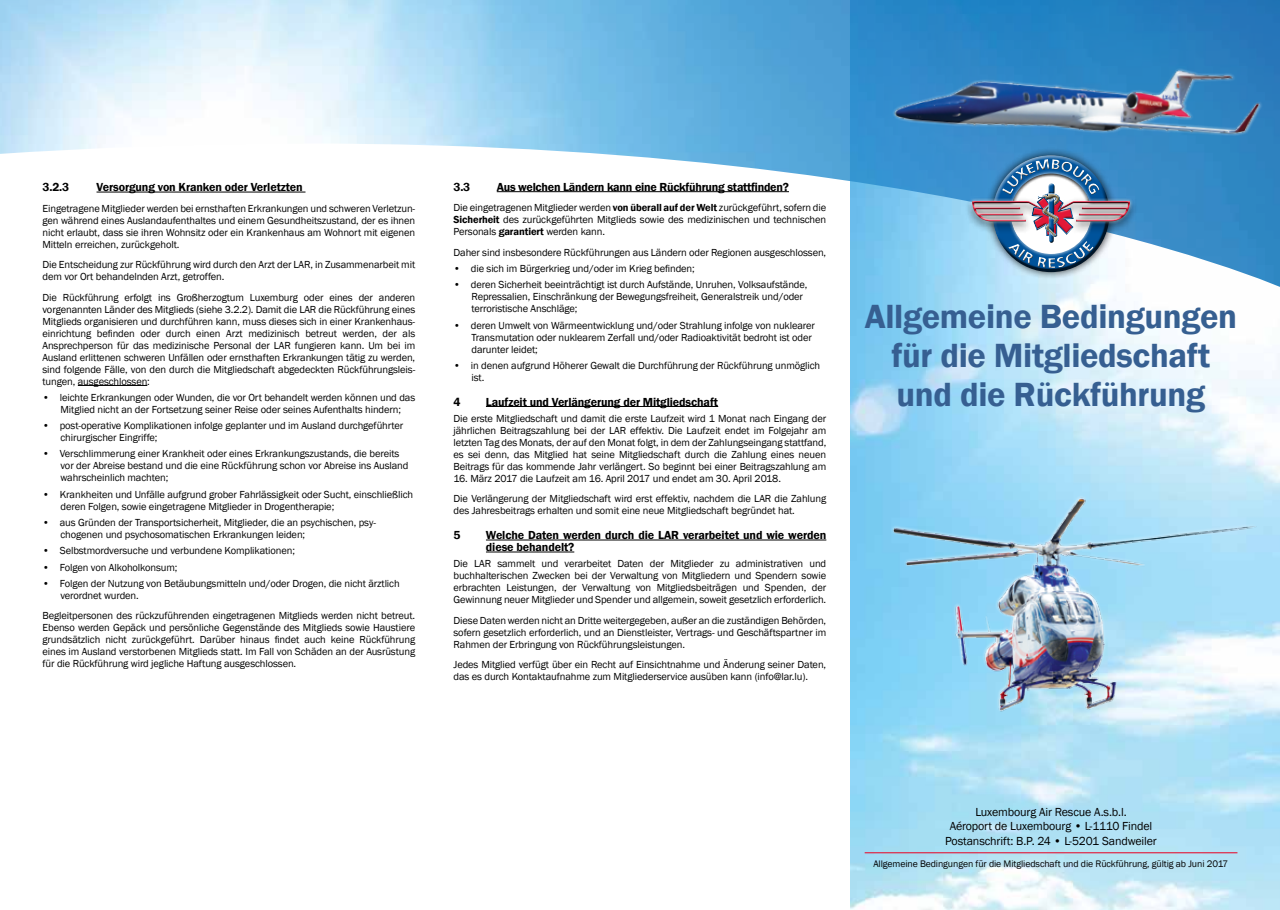
<style>
.page{position:relative;width:1280px;height:910px;background:#fff}
.page>*{position:absolute;margin:0;border:0;box-sizing:border-box;transform-origin:0 0}
.t1{font:600 34.5px/39px "Franklin Gothic";letter-spacing:-.01em;color:#365f91;text-align:center}
.t2{font:600 12px/12px "Franklin Gothic";letter-spacing:-.01em;color:#000}
.t3{font:12px/14.5px "Franklin Gothic";letter-spacing:-.01em;color:#000;text-align:center}
.t4{font:10.5px/12px "Franklin Gothic";letter-spacing:-.01em;color:#000}
.t5{font:9.75px "Franklin Gothic";letter-spacing:-.01em;color:#000}
.s1{font-weight:600}
</style>
<div class="page">
<img style="left:0;top:0;width:1280px;height:291px">
<img style="left:861px;top:0;width:419px;height:215px">
<img style="left:882px;top:486px;width:381px;height:247px">
<hr style="left:97px;top:192px;width:208px;height:1px;background:#000">
<hr style="left:78px;top:385px;width:69px;height:1px;background:#000">
<hr style="left:497px;top:191px;width:292px;height:1px;background:#000">
<hr style="left:486px;top:406px;width:232px;height:1px;background:#000">
<hr style="left:486px;top:540px;width:340px;height:1px;background:#000">
<hr style="left:486px;top:552px;width:88px;height:1px;background:#000">
<div style="left:984px;top:147px;width:133px;height:133px;background:#000;opacity:.75"></div>
<img style="left:891px;top:45px;width:375px;height:227px">
<div style="left:1047px;top:215px;width:7px;height:14px;background:#fff;opacity:.75"></div>
<div style="left:1047px;top:219px;width:7px;height:14px;background:#000;opacity:.75"></div>
<hr style="left:865px;top:852px;width:372px;height:1px;background:#e31837">
<p class="t2" style="left:43px;top:181px;width:28px">3.2.3</p>
<p class="t2" style="left:97px;top:181px;width:208px">Versorgung von Kranken oder Verletzten</p>
<p class="t4" style="left:43px;top:202px;width:374px;text-align:justify">Eingetragene Mitglieder werden bei ernsthaften Erkrankungen und schweren Verletzun&shy;gen während eines Auslandaufenthaltes und einem Gesundheitszustand, der es ihnen nicht erlaubt, dass sie ihren Wohnsitz oder ein Krankenhaus am Wohnort mit eigenen Mitteln erreichen, zurückgeholt.</p>
<p class="t4" style="left:43px;top:259px;width:374px">Die Entscheidung zur Rückführung wird durch den Arzt der LAR, in Zusammenarbeit mit dem vor Ort behandelnden Arzt, getroffen.</p>
<p class="t4" style="left:43px;top:291px;width:374px;text-align:justify">Die Rückführung erfolgt ins Großherzogtum Luxemburg oder eines der anderen vorgenannten Länder des Mitglieds (siehe 3.2.2). Damit die LAR die Rückführung eines Mitglieds organisieren und durchführen kann, muss dieses sich in einer Krankenhaus&shy;einrichtung befinden oder durch einen Arzt medizinisch betreut werden, der als Ansprechperson für das medizinische Personal der LAR fungieren kann. Um bei im Ausland erlittenen schweren Unfällen oder ernsthaften Erkrankungen tätig zu werden, sind folgende Fälle, von den durch die Mitgliedschaft abgedeckten Rückführungsleis&shy;tungen, ausgeschlossen:</p>
<p class="t4" style="left:43px;top:392px;width:374px;text-align:center">• leichte Erkrankungen oder Wunden, die vor Ort behandelt werden können und das<br>Mitglied nicht an der Fortsetzung seiner Reise oder seines Aufenthalts hindern;</p>
<p class="t4" style="left:61px;top:420px;width:344px;text-indent:-18px">• post-operative Komplikationen infolge geplanter und im Ausland durchgeführter chirurgischer Eingriffe;</p>
<p class="t4" style="left:61px;top:448px;width:350px;text-indent:-18px">• Verschlimmerung einer Krankheit oder eines Erkrankungszustands, die bereits vor der Abreise bestand und die eine Rückführung schon vor Abreise ins Ausland wahrscheinlich machten;</p>
<p class="t4" style="left:61px;top:488px;width:354px;text-indent:-18px">• Krankheiten und Unfälle aufgrund grober Fahrlässigkeit oder Sucht, einschließlich deren Folgen, sowie eingetragene Mitglieder in Drogentherapie;</p>
<p class="t4" style="left:61px;top:517px;width:317px;text-indent:-18px">• aus Gründen der Transportsicherheit, Mitglieder, die an psychischen, psy&shy;chogenen und psychosomatischen Erkrankungen leiden;</p>
<p class="t4" style="left:43px;top:545px;width:254px">• Selbstmordversuche und verbundene Komplikationen;</p>
<p class="t4" style="left:43px;top:561px;width:137px">• Folgen von Alkoholkonsum;</p>
<p class="t4" style="left:60px;top:577px;width:341px;text-indent:-18px">• Folgen der Nutzung von Betäubungsmitteln und/oder Drogen, die nicht ärztlich verordnet wurden.</p>
<p class="t4" style="left:42px;top:610px;width:374px;text-align:justify">Begleitpersonen des rückzuführenden eingetragenen Mitglieds werden nicht betreut.<br>Ebenso werden Gepäck und persönliche Gegenstände des Mitglieds sowie Haustiere grundsätzlich nicht zurückgeführt. Darüber hinaus findet auch keine Rückführung eines im Ausland verstorbenen Mitglieds statt. Im Fall von Schäden an der Ausrüstung für die Rückführung wird jegliche Haftung ausgeschlossen.</p>
<p class="t2" style="left:453px;top:181px;width:18px">3.3</p>
<p class="t2" style="left:497px;top:181px;width:294px">Aus welchen Ländern kann eine Rückführung stattfinden?</p>
<p class="t4" style="left:453px;top:202px;width:374px;text-align:justify">Die eingetragenen Mitglieder werden <span class="s1">von überall auf der Welt</span> zurückgeführt, sofern die <span class="s1">Sicherheit</span> des zurückgeführten Mitglieds sowie des medizinischen und technischen Personals <span class="s1">garantiert</span> werden kann.</p>
<p class="t4" style="left:453px;top:247px;width:374px">Daher sind insbesondere Rückführungen aus Ländern oder Regionen ausgeschlossen,</p>
<p class="t4" style="left:453px;top:263px;width:243px">• die sich im Bürgerkrieg und/oder im Krieg befinden;</p>
<p class="t4" style="left:472px;top:279px;width:337px;text-indent:-18px">• deren Sicherheit beeinträchtigt ist durch Aufstände, Unruhen, Volksaufstände,<br>Repressalien, Einschränkung der Bewegungsfreiheit, Generalstreik und/oder terroristische Anschläge;</p>
<p class="t4" style="left:472px;top:319px;width:345px;text-indent:-18px">• deren Umwelt von Wärmeentwicklung und/oder Strahlung infolge von nuklearer<br>Transmutation oder nuklearem Zerfall und/oder Radioaktivität bedroht ist oder darunter leidet;</p>
<p class="t4" style="left:472px;top:360px;width:350px;text-indent:-18px">• in denen aufgrund Höherer Gewalt die Durchführung der Rückführung unmöglich ist.</p>
<p class="t2" style="left:453px;top:396px;width:9px">4</p>
<p class="t2" style="left:486px;top:396px;width:234px">Laufzeit und Verlängerung der Mitgliedschaft</p>
<p class="t4" style="left:453px;top:413px;width:374px;text-align:justify">Die erste Mitgliedschaft und damit die erste Laufzeit wird 1 Monat nach Eingang der jährlichen Beitragszahlung bei der LAR effektiv. Die Laufzeit endet im Folgejahr am letzten Tag des Monats, der auf den Monat folgt, in dem der Zahlungseingang stattfand, es sei denn, das Mitglied hat seine Mitgliedschaft durch die Zahlung eines neuen Beitrags für das kommende Jahr verlängert. So beginnt bei einer Beitragszahlung am</p>
<p class="t4" style="left:453px;top:468px;width:374px;line-height:20.5px">16. März 2017 die Laufzeit am 16. April 2017 und endet am 30. April 2018.<br>Die Verlängerung der Mitgliedschaft wird erst effektiv, nachdem die LAR die Zahlung</p>
<p class="t4" style="left:453px;top:505px;width:343px">des Jahresbeitrags erhalten und somit eine neue Mitgliedschaft begründet hat.</p>
<p class="t2" style="left:453px;top:529px;width:9px">5</p>
<p class="t2" style="left:486px;top:529px;width:342px">Welche Daten werden durch die LAR verarbeitet und wie werden diese behandelt?</p>
<p class="t4" style="left:453px;top:558px;width:374px;text-align:justify">Die LAR sammelt und verarbeitet Daten der Mitglieder zu administrativen und buchhalterischen Zwecken bei der Verwaltung von Mitgliedern und Spendern sowie erbrachten Leistungen, der Verwaltung von Mitgliedsbeiträgen und Spenden, der Gewinnung neuer Mitglieder und Spender und allgemein, soweit gesetzlich erforderlich.</p>
<p class="t4" style="left:453px;top:615px;width:374px;text-align:justify">Diese Daten werden nicht an Dritte weitergegeben, außer an die zuständigen Behörden, sofern gesetzlich erforderlich, und an Dienstleister, Vertrags- und Geschäftspartner im Rahmen der Erbringung von Rückführungsleistungen.</p>
<p class="t4" style="left:453px;top:659px;width:374px">Jedes Mitglied verfügt über ein Recht auf Einsichtnahme und Änderung seiner Daten, das es durch Kontaktaufnahme zum Mitgliederservice ausüben kann (info@lar.lu).</p>
<h1 class="t1" style="left:865px;top:298px;width:374px">Allgemeine Bedingungen für die Mitgliedschaft und die Rückführung</h1>
<p class="t3" style="left:945px;top:805px;width:213px">Luxembourg Air Rescue A.s.b.l.<br>Aéroport de Luxembourg <span class="s1">•</span> L-1110 Findel<br>Postanschrift: B.P. 24 <span class="s1">•</span> L-5201 Sandweiler</p>
<p class="t5" style="left:873px;top:858px;width:356px">Allgemeine Bedingungen für die Mitgliedschaft und die Rückführung, gültig ab Juni 2017</p>
</div>
